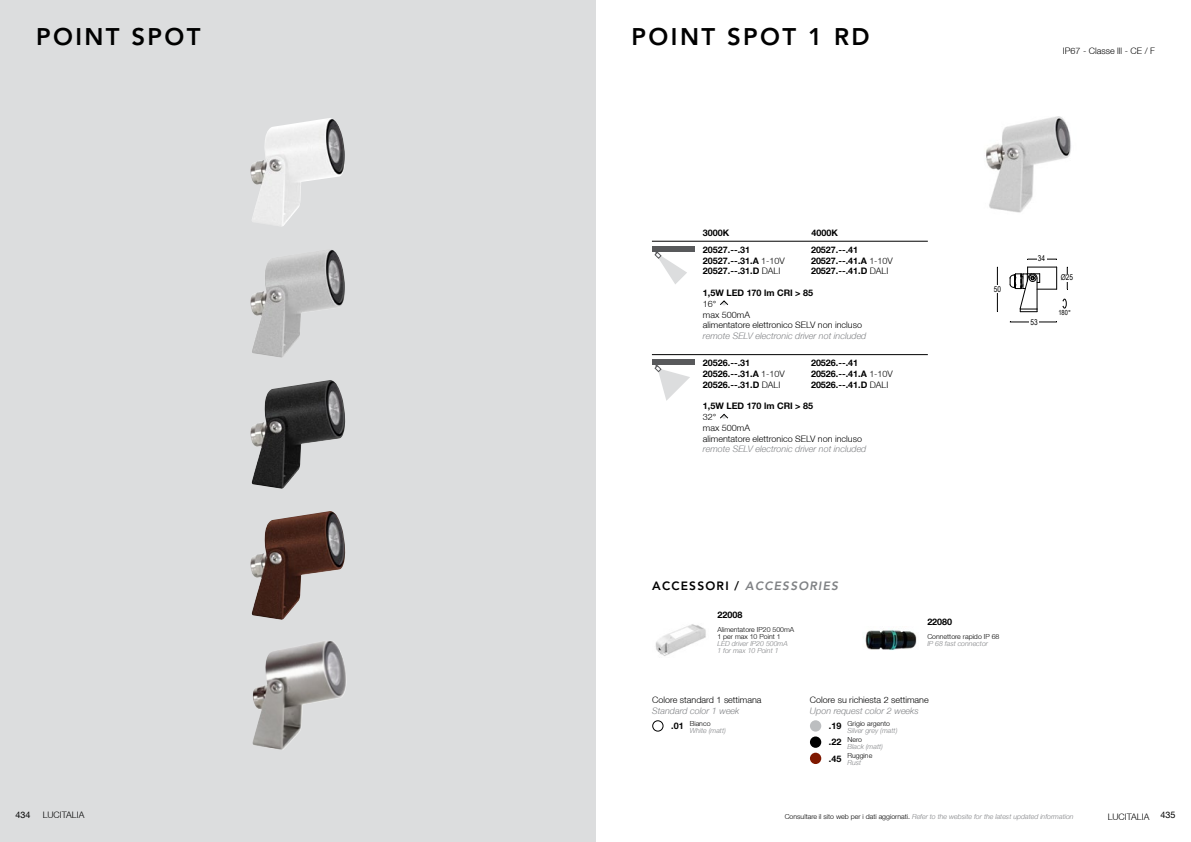
<style>
.page{position:relative;width:1191px;height:842px;background:#fff}
.page>*{position:absolute;margin:0;border:0;box-sizing:border-box;transform-origin:0 0}
.t1{font:800 23.9px "Avenir LT Std";letter-spacing:.1em;color:#000}
.t2{font:italic 800 12px "Avenir LT Std";letter-spacing:.1em;color:#808285}
.t3{font:700 9px "Helvetica Neue LT";color:#000}
.t4{font:300 9px/10.8px "Helvetica Neue LT";color:#000}
.t5{font:italic 300 9px "Helvetica Neue LT";color:#808285}
.t6{font:9px "Helvetica Neue LT";color:#000}
.t7{font:8px "Arial Narrow";color:#000}
.t8{font:italic 300 7px/7px "Helvetica Neue LT";color:#808285}
.t9{font:300 7px/7px "Helvetica Neue LT";color:#000}
.t10{font:7px "Arial Narrow";color:#000}
.s1{font-weight:300}
.s2{font-style:normal;color:#000}
.s3{font-weight:700;font-style:normal;font-size:9px;color:#000}
.s4{font-weight:700;font-size:9px}
.s5{font-style:italic;color:#808285}
</style>
<div class="page">
<div style="left:0;top:0;width:595px;height:842px;background:#dcddde"></div>
<hr style="left:997px;top:267px;width:1px;height:45px;background:#000">
<div style="left:993px;top:285px;width:9px;height:8px;background:#fff"></div>
<svg style="left:1027px;top:259px;width:30px;height:1px"></svg>
<div style="left:1037px;top:254px;width:9px;height:8px;background:#fff"></div>
<hr style="left:1010px;top:322px;width:46px;height:1px;background:#000">
<div style="left:1029px;top:318px;width:9px;height:8px;background:#fff"></div>
<svg style="left:1009px;top:267px;width:59px;height:45px"></svg>
<hr style="left:652px;top:241px;width:275px;height:1px;background:#000">
<svg style="left:720px;top:300px;width:8px;height:5px"></svg>
<div style="left:652px;top:246px;width:42px;height:6px;background:#58595b"></div>
<svg style="left:654px;top:252px;width:33px;height:32px"></svg>
<hr style="left:652px;top:354px;width:275px;height:1px;background:#000">
<svg style="left:720px;top:414px;width:8px;height:5px"></svg>
<div style="left:652px;top:359px;width:42px;height:6px;background:#58595b"></div>
<svg style="left:654px;top:365px;width:36px;height:36px"></svg>
<img style="left:986px;top:116px;width:85px;height:97px">
<div style="left:652px;top:720px;width:11px;height:12px;border:1px solid #000;border-radius:50%"></div>
<div style="left:810px;top:736px;width:11px;height:12px;background:#000;border-radius:50%"></div>
<div style="left:810px;top:720px;width:11px;height:12px;background:#bcbec0;border-radius:50%"></div>
<div style="left:810px;top:753px;width:11px;height:11px;background:#7f1800;border-radius:50%"></div>
<img style="left:655px;top:624px;width:51px;height:32px">
<img style="left:250px;top:250px;width:95px;height:108px">
<img style="left:250px;top:118px;width:95px;height:109px">
<img style="left:250px;top:511px;width:96px;height:109px">
<img style="left:252px;top:641px;width:95px;height:109px">
<img style="left:250px;top:380px;width:96px;height:109px">
<img style="left:865px;top:630px;width:52px;height:20px">
<h1 class="t1" style="left:36px;top:23px;width:166px">POINT SPOT</h1>
<h1 class="t1" style="left:631px;top:23px;width:239px">POINT SPOT 1 RD</h1>
<p class="t4" style="left:1063px;top:45px;width:94px">IP67 - Classe lll - CE / F</p>
<p class="t3" style="left:703px;top:228px;width:28px">3000K</p>
<p class="t3" style="left:811px;top:228px;width:28px">4000K</p>
<p class="t3" style="left:703px;top:244px;width:49px">20527.--.31</p>
<p class="t3" style="left:811px;top:244px;width:49px">20527.--.41</p>
<p class="t3" style="left:703px;top:255px;width:83px">20527.--.31.A <span class="s1">1-10V</span></p>
<p class="t3" style="left:811px;top:255px;width:83px">20527.--.41.A <span class="s1">1-10V</span></p>
<p class="t3" style="left:703px;top:266px;width:79px">20527.--.31.D <span class="s1">DALI</span></p>
<p class="t3" style="left:811px;top:266px;width:79px">20527.--.41.D <span class="s1">DALI</span></p>
<p class="t3" style="left:703px;top:287px;width:112px">1,5W LED 170 lm CRI &gt; 85</p>
<p class="t4" style="left:703px;top:298px;width:160px">16°<br>max 500mA<br>alimentatore elettronico SELV non incluso</p>
<p class="t5" style="left:703px;top:330px;width:165px">remote SELV electronic driver not included</p>
<p class="t3" style="left:703px;top:358px;width:49px">20526.--.31</p>
<p class="t3" style="left:811px;top:358px;width:49px">20526.--.41</p>
<p class="t3" style="left:703px;top:368px;width:83px">20526.--.31.A <span class="s1">1-10V</span></p>
<p class="t3" style="left:811px;top:368px;width:83px">20526.--.41.A <span class="s1">1-10V</span></p>
<p class="t3" style="left:703px;top:379px;width:79px">20526.--.31.D <span class="s1">DALI</span></p>
<p class="t3" style="left:811px;top:379px;width:79px">20526.--.41.D <span class="s1">DALI</span></p>
<p class="t3" style="left:703px;top:401px;width:112px">1,5W LED 170 lm CRI &gt; 85</p>
<p class="t4" style="left:703px;top:411px;width:160px">32°<br>max 500mA<br>alimentatore elettronico SELV non incluso</p>
<p class="t5" style="left:703px;top:444px;width:165px">remote SELV electronic driver not included</p>
<p class="t7" style="left:994px;top:283px;width:9px">50</p>
<p class="t7" style="left:1038px;top:252px;width:9px">34</p>
<p class="t7" style="left:1030px;top:316px;width:9px">53</p>
<p class="t7" style="left:1060px;top:272px;width:14px">Ø25</p>
<p class="t10" style="left:1058px;top:307px;width:14px">180°</p>
<h2 class="t2" style="left:652px;top:579px;width:187px"><span class="s2">ACCESSORI /</span> ACCESSORIES</h2>
<p class="t3" style="left:717px;top:609px;width:26px">22008</p>
<p class="t9" style="left:717px;top:626px;width:78px">Alimentatore IP20 500mA<br>1 per max 10 Point 1</p>
<p class="t8" style="left:717px;top:640px;width:72px">LED driver IP20 500mA<br>1 for max 10 Point 1</p>
<p class="t3" style="left:927px;top:617px;width:26px">22080</p>
<p class="t9" style="left:927px;top:633px;width:74px">Connettore rapido IP 68</p>
<p class="t8" style="left:927px;top:640px;width:62px">IP 68 fast connector</p>
<p class="t4" style="left:652px;top:694px;width:111px">Colore standard 1 settimana</p>
<p class="t5" style="left:652px;top:705px;width:89px">Standard color 1 week</p>
<p class="t8" style="left:690px;top:719px;width:38px;text-indent:-19px"><span class="s3">.01</span> <span class="s2">Bianco<br></span>White (matt)</p>
<p class="t4" style="left:810px;top:694px;width:120px">Colore su richiesta 2 settimane</p>
<p class="t5" style="left:810px;top:705px;width:110px">Upon request color 2 weeks</p>
<p class="t8" style="left:847px;top:736px;width:37px;text-indent:-19px"><span class="s3">.22</span> <span class="s2">Nero<br></span>Black (matt)</p>
<p class="t8" style="left:847px;top:719px;width:51px;text-indent:-19px"><span class="s3">.19</span> <span class="s2">Grigio argento<br></span>Silver grey (matt)</p>
<p class="t9" style="left:847px;top:752px;width:26px;text-indent:-19px"><span class="s4">.45</span> Ruggine<br><span class="s5">Rust</span></p>
<p class="t6" style="left:15px;top:810px;width:17px">434</p>
<p class="t4" style="left:43px;top:809px;width:43px">LUCITALIA</p>
<p class="t8" style="left:784px;top:812px;width:290px"><span class="s2">Consultare il sito web per i dati aggiornati.</span> Refer to the website for the latest updated information</p>
<p class="t4" style="left:1107px;top:811px;width:69px">LUCITALIA <sup>435</sup></p>
</div>
